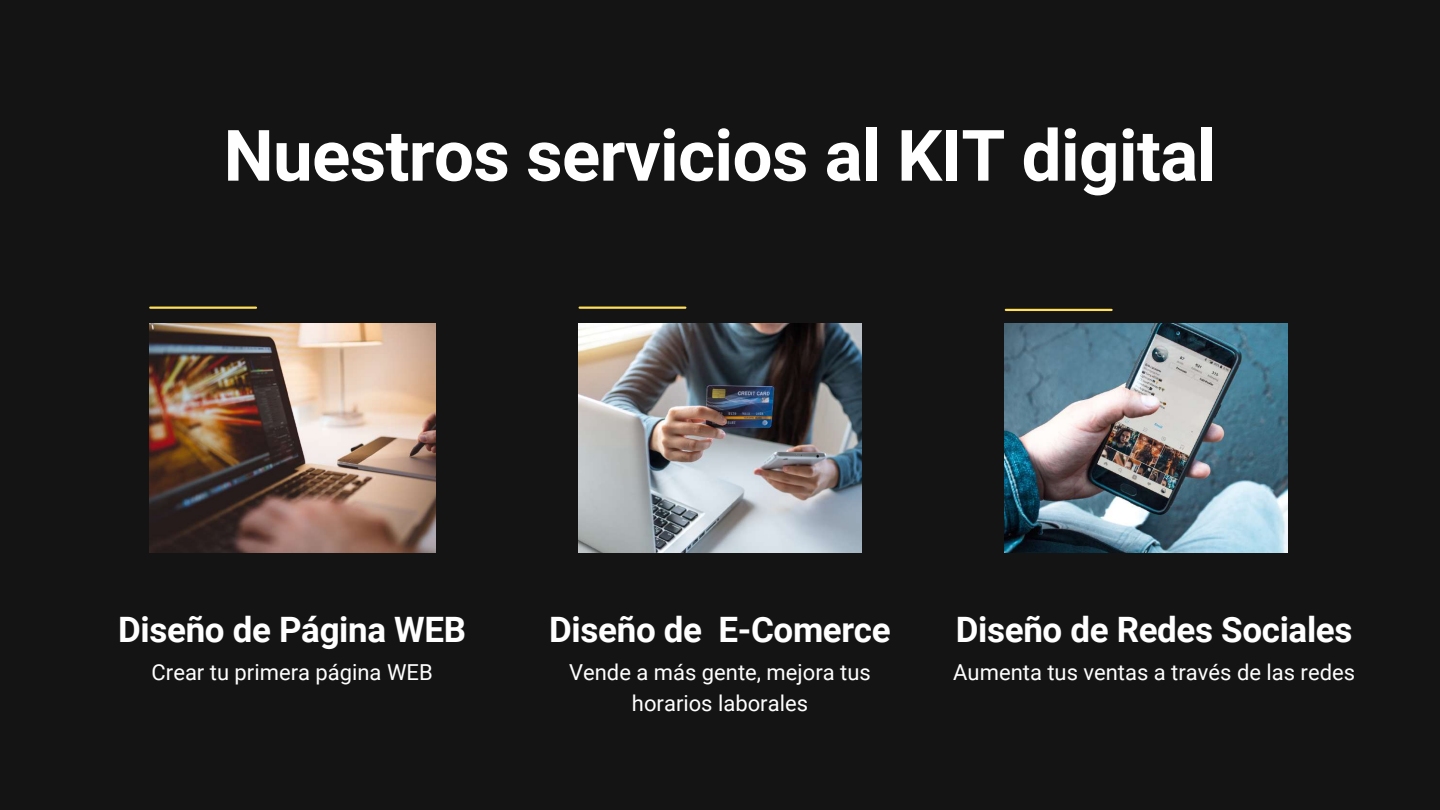
<style>
.page{position:relative;width:1440px;height:810px;background:#141414}
.page>*{position:absolute;margin:0;border:0;box-sizing:border-box;transform-origin:0 0}
.t1{font:700 71px "Roboto";letter-spacing:-.01em;color:#fff}
.t2{font:700 35px "Roboto";letter-spacing:-.01em;color:#fff}
.t3{font:22px/30.8px "Roboto";color:#fff;text-align:center}
</style>
<div class="page">
<img style="left:578px;top:323px;width:283px;height:230px">
<img style="left:1005px;top:323px;width:282px;height:230px">
<img style="left:149px;top:323px;width:287px;height:230px">
<hr style="left:150px;top:307px;width:106px;height:2px;background:#ffde59">
<hr style="left:580px;top:307px;width:105px;height:2px;background:#ffde59">
<hr style="left:1006px;top:309px;width:106px;height:2px;background:#ffde59">
<h1 class="t1" style="left:224px;top:115px;width:994px">Nuestros servicios al KIT digital</h1>
<h2 class="t2" style="left:118px;top:609px;width:349px">Diseño de Página WEB</h2>
<p class="t3" style="left:152px;top:657px;width:283px">Crear tu primera página WEB</p>
<h2 class="t2" style="left:549px;top:609px;width:343px">Diseño de E-Comerce</h2>
<p class="t3" style="left:569px;top:657px;width:303px">Vende a más gente, mejora tus horarios laborales</p>
<h2 class="t2" style="left:956px;top:609px;width:398px">Diseño de Redes Sociales</h2>
<p class="t3" style="left:953px;top:657px;width:403px">Aumenta tus ventas a través de las redes</p>
</div>
